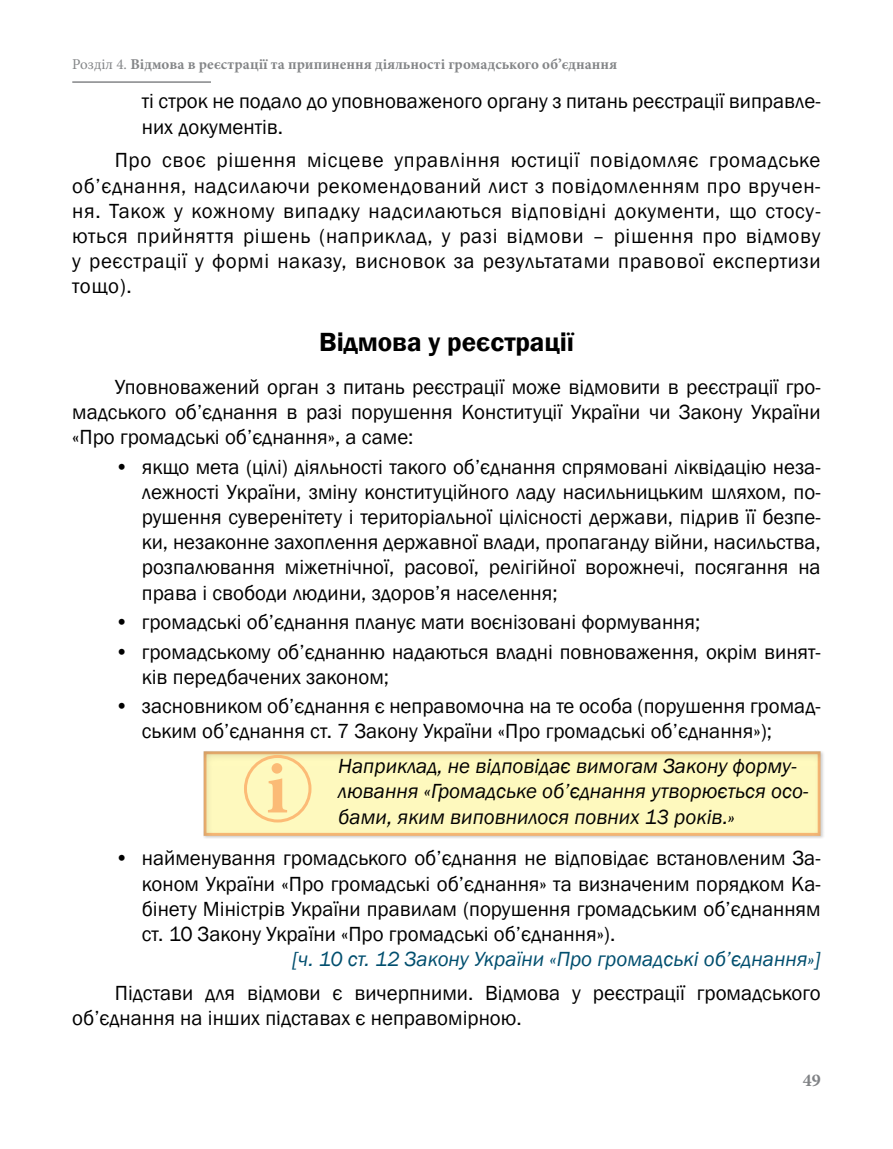
<style>
.page{position:relative;width:893px;height:1149px;background:#fff}
.page>*{position:absolute;margin:0;border:0;box-sizing:border-box;transform-origin:0 0}
.t1{font:700 75px "Minion Pro";color:#fcbb76}
.t2{font:600 27px "Franklin Gothic";color:#000}
.t3{font:21px/25.2px "Franklin Gothic";color:#000}
.t4{font:italic 21px/25.2px "Franklin Gothic";color:#000}
.t5{font:italic 21px "Franklin Gothic";color:#004e6e}
.t6{font:700 18px "Minion Pro";color:#808285}
.t7{font:700 15px "Minion Pro";color:#848688}
.s1{font-weight:400}
</style>
<div class="page">
<hr style="left:72px;top:81px;width:139px;height:2px;background:#848688">
<div style="left:178px;top:733px;width:667px;height:107px;background:#000;opacity:.2"></div>
<div style="left:244px;top:754px;width:67px;height:68px;border:3px solid #fcbb76;border-radius:50%"></div>
<p class="t7" style="left:72px;top:54px;width:546px"><span class="s1">Розділ 4.</span> Відмова в реєстрації та припинення діяльності громадського об’єднання</p>
<p class="t3" style="left:142px;top:89px;width:680px">ті строк не подало до уповноваженого органу з питань реєстрації виправле&shy;них документів.</p>
<p class="t3" style="left:72px;top:148px;width:750px;text-align:justify;text-indent:43px">Про своє рішення місцеве управління юстиції повідомляє громадське об’єднання, надсилаючи рекомендований лист з повідомленням про вручен&shy;ня. Також у кожному випадку надсилаються відповідні документи, що стосу&shy;ються прийняття рішень (наприклад, у разі відмови – рішення про відмову у реєстрації у формі наказу, висновок за результатами правової експертизи тощо).</p>
<p class="t2" style="left:319px;top:325px;width:257px">Відмова у реєстрації</p>
<p class="t3" style="left:72px;top:374px;width:750px;text-align:justify;text-indent:43px">Уповноважений орган з питань реєстрації може відмовити в реєстрації гро&shy;мадського об’єднання в разі порушення Конституції України чи Закону України «Про громадські об’єднання», а саме:</p>
<p class="t3" style="left:142px;top:454px;width:680px;text-align:justify;text-indent:-27px">• якщо мета (цілі) діяльності такого об’єднання спрямовані ліквідацію неза&shy;лежності України, зміну конституційного ладу насильницьким шляхом, по&shy;рушення суверенітету і територіальної цілісності держави, підрив її безпе&shy;ки, незаконне захоплення державної влади, пропаганду війни, насильства, розпалювання міжетнічної, расової, релігійної ворожнечі, посягання на права і свободи людини, здоров’я населення;</p>
<p class="t3" style="left:115px;top:609px;width:587px">• громадські об’єднання планує мати воєнізовані формування;</p>
<p class="t3" style="left:142px;top:639px;width:680px;text-indent:-27px">• громадському об’єднанню надаються владні повноваження, окрім винят&shy;ків передбачених законом;</p>
<p class="t3" style="left:142px;top:693px;width:680px;text-indent:-27px">• засновником об’єднання є неправомочна на те особа (порушення громад&shy;ським об’єднання ст. 7 Закону України «Про громадські об’єднання»);</p>
<p class="t4" style="left:338px;top:753px;width:471px">Наприклад, не відповідає вимогам Закону форму&shy;лювання «Громадське об’єднання утворюється осо&shy;бами, яким виповнилося повних 13 років.»</p>
<h1 class="t1" style="left:266px;top:735px;width:24px">і</h1>
<p class="t3" style="left:142px;top:846px;width:680px;text-align:justify;text-indent:-27px">• найменування громадського об’єднання не відповідає встановленим За&shy;коном України «Про громадські об’єднання» та визначеним порядком Ка&shy;бінету Міністрів України правилам (порушення громадським об’єднанням ст. 10 Закону України «Про громадські об’єднання»).</p>
<p class="t5" style="left:292px;top:945px;width:530px">[ч. 10 ст. 12 Закону України «Про громадські об’єднання»]</p>
<p class="t3" style="left:72px;top:980px;width:750px;text-indent:43px">Підстави для відмови є вичерпними. Відмова у реєстрації громадського об’єднання на інших підставах є неправомірною.</p>
<p class="t6" style="left:803px;top:1067px;width:19px">49</p>
</div>
